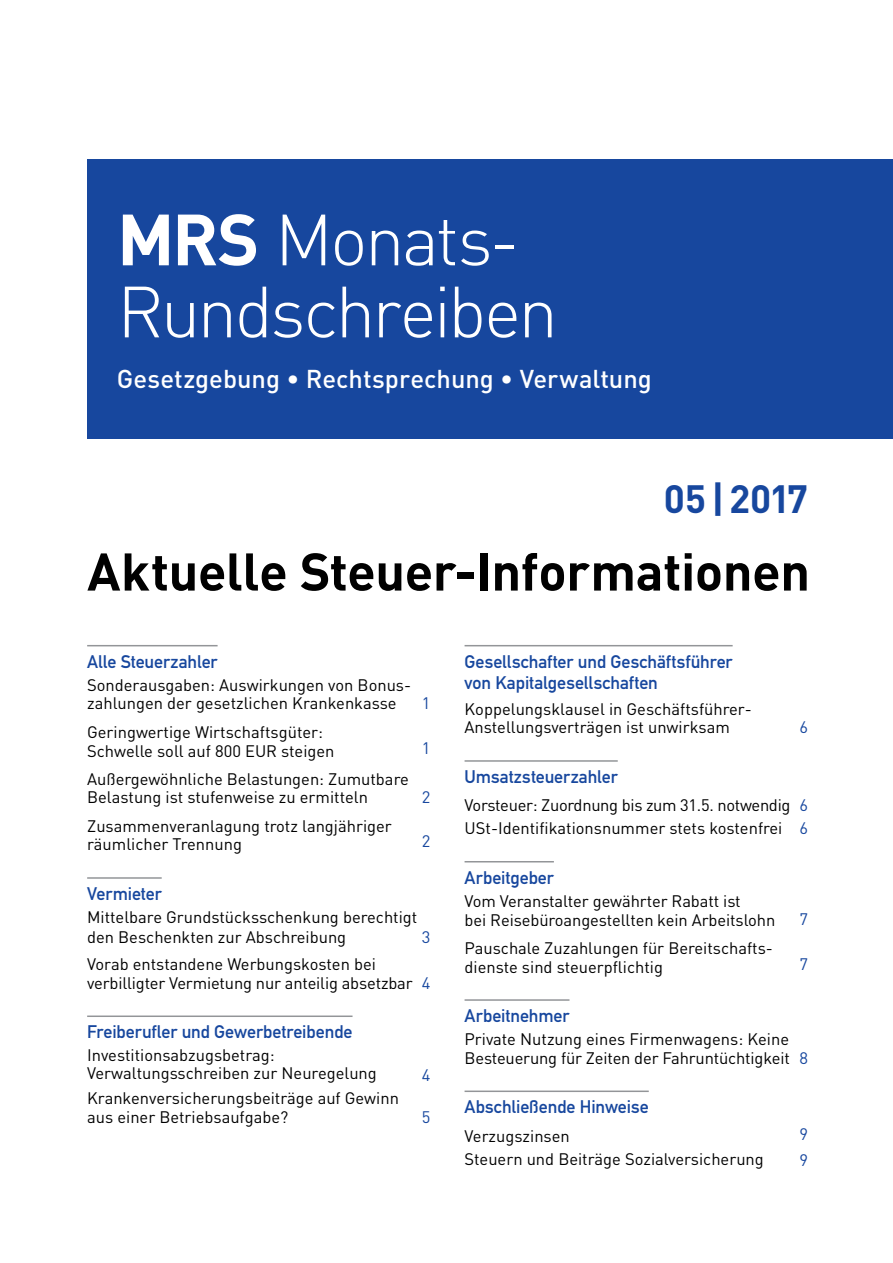
<style>
.page{position:relative;width:893px;height:1263px;background:#fff}
.page>*{position:absolute;margin:0;border:0;box-sizing:border-box;transform-origin:0 0}
.t1{font:300 71.25px/72px "DIN Pro";letter-spacing:-.04em;color:#fff}
.t2{font:700 52.2px "DIN Pro";letter-spacing:-.01em;color:#000}
.t3{font:700 39px "DIN Pro";letter-spacing:-.005em;color:#17479e}
.t4{font:500 25.5px "DIN Pro";color:#fff}
.t5{font:18px/21px "DIN Mittelschrift Std";letter-spacing:-.005em;color:#17479e}
.t6{font:16.5px/18.8px "DIN Pro";color:#000}
.t7{font:16.5px "DIN Pro";color:#17479e}
.s1{font-weight:700}
.s2{color:#17479e}
</style>
<div class="page">
<hr style="left:87px;top:645px;width:131px;height:1px;background:#939598">
<hr style="left:87px;top:877px;width:75px;height:2px;background:#939598">
<hr style="left:87px;top:1015px;width:266px;height:2px;background:#939598">
<hr style="left:465px;top:645px;width:268px;height:1px;background:#939598">
<hr style="left:465px;top:760px;width:153px;height:2px;background:#939598">
<hr style="left:465px;top:861px;width:89px;height:1px;background:#939598">
<hr style="left:465px;top:999px;width:104px;height:2px;background:#939598">
<hr style="left:465px;top:1090px;width:184px;height:2px;background:#939598">
<div style="left:87px;top:160px;width:806px;height:279px;background:#17479e"></div>
<h1 class="t1" style="left:117px;top:201px;width:443px"><span class="s1">MRS</span> Monats-<br>Rundschreiben</h1>
<h3 class="t4" style="left:117px;top:361px;width:536px">Gesetzgebung • Rechtsprechung • Verwaltung</h3>
<h3 class="t3" style="left:664px;top:473px;width:146px">05|2017</h3>
<h2 class="t2" style="left:87px;top:536px;width:724px">Aktuelle Steuer-Informationen</h2>
<p class="t5" style="left:87px;top:651px;width:132px">Alle Steuerzahler</p>
<p class="t6" style="left:87px;top:675px;width:325px;line-height:18px">Sonderausgaben: Auswirkungen von Bonus&shy;zahlungen der gesetzlichen Krankenkasse</p>
<p class="t6" style="left:87px;top:721px;width:249px;line-height:19.5px">Geringwertige Wirtschaftsgüter:<br>Schwelle soll auf 800 EUR steigen</p>
<p class="t6" style="left:87px;top:769px;width:323px;line-height:18px">Außergewöhnliche Belastungen: Zumutbare<br>Belastung ist stufenweise zu ermitteln</p>
<p class="t6" style="left:87px;top:816px;width:306px">Zusammenveranlagung trotz langjähriger räumlicher Trennung</p>
<p class="t7" style="left:422px;top:691px;width:10px">1</p>
<p class="t7" style="left:422px;top:737px;width:10px">1</p>
<p class="t7" style="left:422px;top:785px;width:10px">2</p>
<p class="t7" style="left:422px;top:830px;width:10px">2</p>
<p class="t5" style="left:87px;top:883px;width:76px">Vermieter</p>
<p class="t6" style="left:87px;top:907px;width:332px;line-height:19.5px">Mittelbare Grundstücksschenkung berechtigt den Beschenkten zur Abschreibung</p>
<p class="t7" style="left:422px;top:925px;width:10px">3</p>
<p class="t6" style="left:87px;top:954px;width:345px">Vorab entstandene Werbungskosten bei verbilligter Vermietung nur anteilig absetzbar <span class="s2">4</span></p>
<p class="t5" style="left:87px;top:1021px;width:267px">Freiberufler und Gewerbetreibende</p>
<p class="t6" style="left:87px;top:1046px;width:291px;line-height:18px">Investitionsabzugsbetrag:<br>Verwaltungsschreiben zur Neuregelung</p>
<p class="t7" style="left:422px;top:1063px;width:10px">4</p>
<p class="t6" style="left:87px;top:1088px;width:313px">Krankenversicherungsbeiträge auf Gewinn aus einer Betriebsaufgabe?</p>
<p class="t7" style="left:422px;top:1105px;width:10px">5</p>
<p class="t5" style="left:465px;top:651px;width:270px">Gesellschafter und Geschäftsführer von Kapitalgesellschaften</p>
<p class="t6" style="left:465px;top:699px;width:286px">Koppelungsklausel in Geschäftsführer-<br>Anstellungsverträgen ist unwirksam</p>
<p class="t7" style="left:799px;top:716px;width:10px">6</p>
<p class="t5" style="left:465px;top:766px;width:155px">Umsatzsteuerzahler</p>
<p class="t6" style="left:465px;top:793px;width:345px;line-height:23px">Vorsteuer: Zuordnung bis zum 31.5. notwendig <span class="s2">6<br></span>USt-Identifikationsnummer stets kostenfrei <span class="s2">6</span></p>
<p class="t5" style="left:465px;top:867px;width:91px">Arbeitgeber</p>
<p class="t6" style="left:465px;top:890px;width:312px;line-height:19.5px">Vom Veranstalter gewährter Rabatt ist<br>bei Reisebüroangestellten kein Arbeitslohn</p>
<p class="t7" style="left:799px;top:907px;width:10px">7</p>
<p class="t6" style="left:465px;top:938px;width:310px">Pauschale Zuzahlungen für Bereitschafts&shy;dienste sind steuerpflichtig</p>
<p class="t7" style="left:799px;top:952px;width:10px">7</p>
<p class="t5" style="left:465px;top:1005px;width:106px">Arbeitnehmer</p>
<p class="t6" style="left:465px;top:1029px;width:345px">Private Nutzung eines Firmenwagens: Keine<br>Besteuerung für Zeiten der Fahruntüchtigkeit <span class="s2">8</span></p>
<p class="t5" style="left:465px;top:1096px;width:186px">Abschließende Hinweise</p>
<p class="t6" style="left:465px;top:1125px;width:107px">Verzugszinsen</p>
<p class="t7" style="left:799px;top:1123px;width:10px">9</p>
<p class="t6" style="left:465px;top:1148px;width:301px">Steuern und Beiträge Sozialversicherung</p>
<p class="t7" style="left:799px;top:1149px;width:10px">9</p>
</div>
